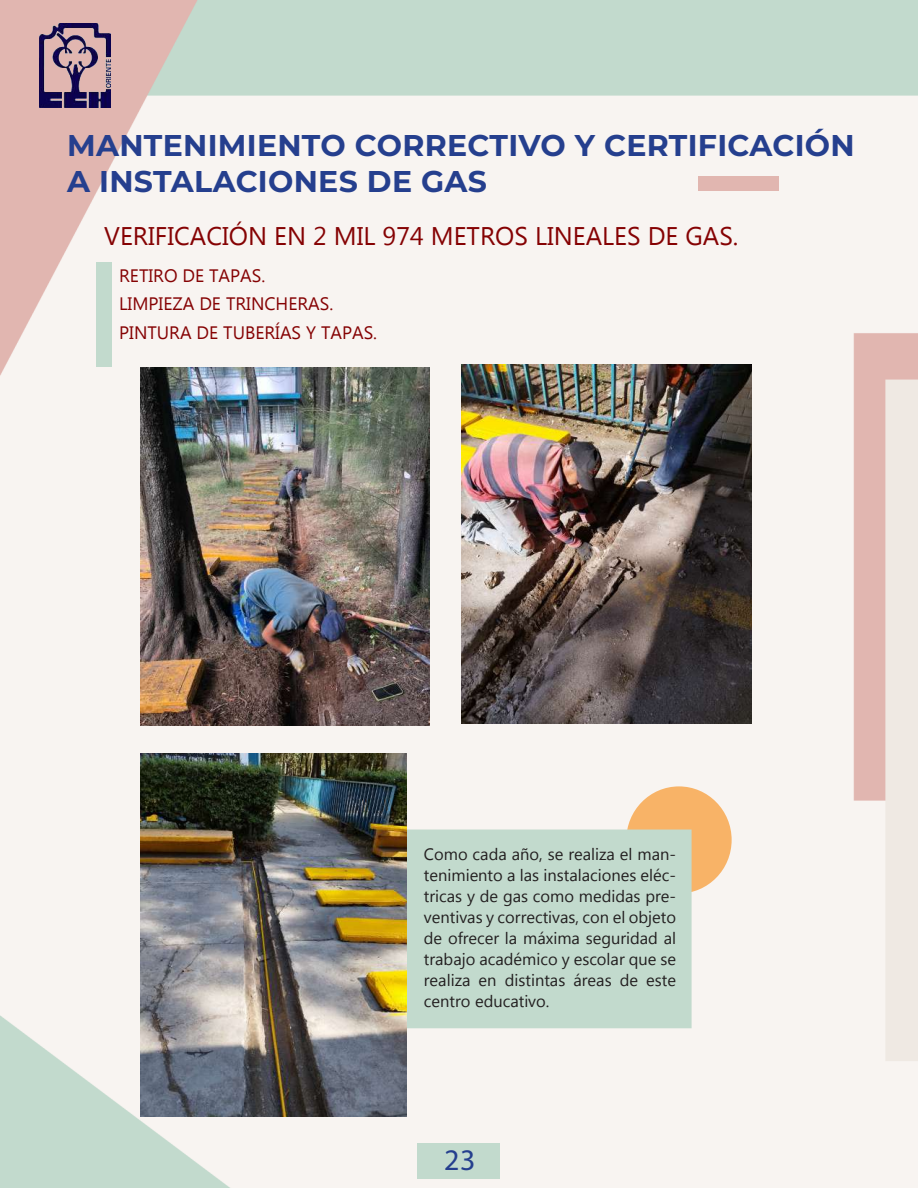
<style>
.page{position:relative;width:918px;height:1188px;background:#fff}
.page>*{position:absolute;margin:0;border:0;box-sizing:border-box;transform-origin:0 0}
.t1{font:100 30px/36px "Montserrat";letter-spacing:.01em;color:#253f8e}
.t2{font:30px "Myriad Pro";color:#253f8e}
.t3{font:25.5px "Microsoft New Tai Lue";color:#850203}
.t4{font:18px/28.5px "Microsoft New Tai Lue";color:#850203}
.t5{font:16.5px/21px "Microsoft Tai Le";color:#231f20;text-align:justify}
</style>
<div class="page">
<img style="left:0;top:0;width:918px;height:1188px">
<div style="left:418px;top:1143px;width:82px;height:36px;background:#c2dacd"></div>
<div style="left:626px;top:786px;width:106px;height:107px;background:#f8b367;border-radius:50%"></div>
<div style="left:699px;top:176px;width:80px;height:15px;background:#e1b6b0"></div>
<div style="left:96px;top:262px;width:16px;height:105px;background:#c2dacd"></div>
<img style="left:140px;top:367px;width:289px;height:359px">
<img style="left:461px;top:364px;width:290px;height:359px">
<div style="left:316px;top:830px;width:376px;height:198px;background:#c2dacd"></div>
<img style="left:140px;top:754px;width:266px;height:363px">
<img style="left:39px;top:24px;width:72px;height:84px">
<h1 class="t1" style="left:67px;top:127px;width:789px">MANTENIMIENTO CORRECTIVO Y CERTIFICACIÓN<br>A INSTALACIONES DE GAS</h1>
<h2 class="t3" style="left:104px;top:221px;width:636px">VERIFICACIÓN EN 2 MIL 974 METROS LINEALES DE GAS.</h2>
<p class="t4" style="left:119px;top:263px;width:260px">RETIRO DE TAPAS.<br>LIMPIEZA DE TRINCHERAS.<br>PINTURA DE TUBERÍAS Y TAPAS.</p>
<p class="t5" style="left:424px;top:844px;width:254px">Como cada año, se realiza el man&shy;tenimiento a las instalaciones eléc&shy;tricas y de gas como medidas pre&shy;ventivas y correctivas, con el objeto de ofrecer la máxima seguridad al trabajo académico y escolar que se realiza en distintas áreas de este centro educativo.</p>
<h1 class="t2" style="left:444px;top:1142px;width:33px">23</h1>
</div>
